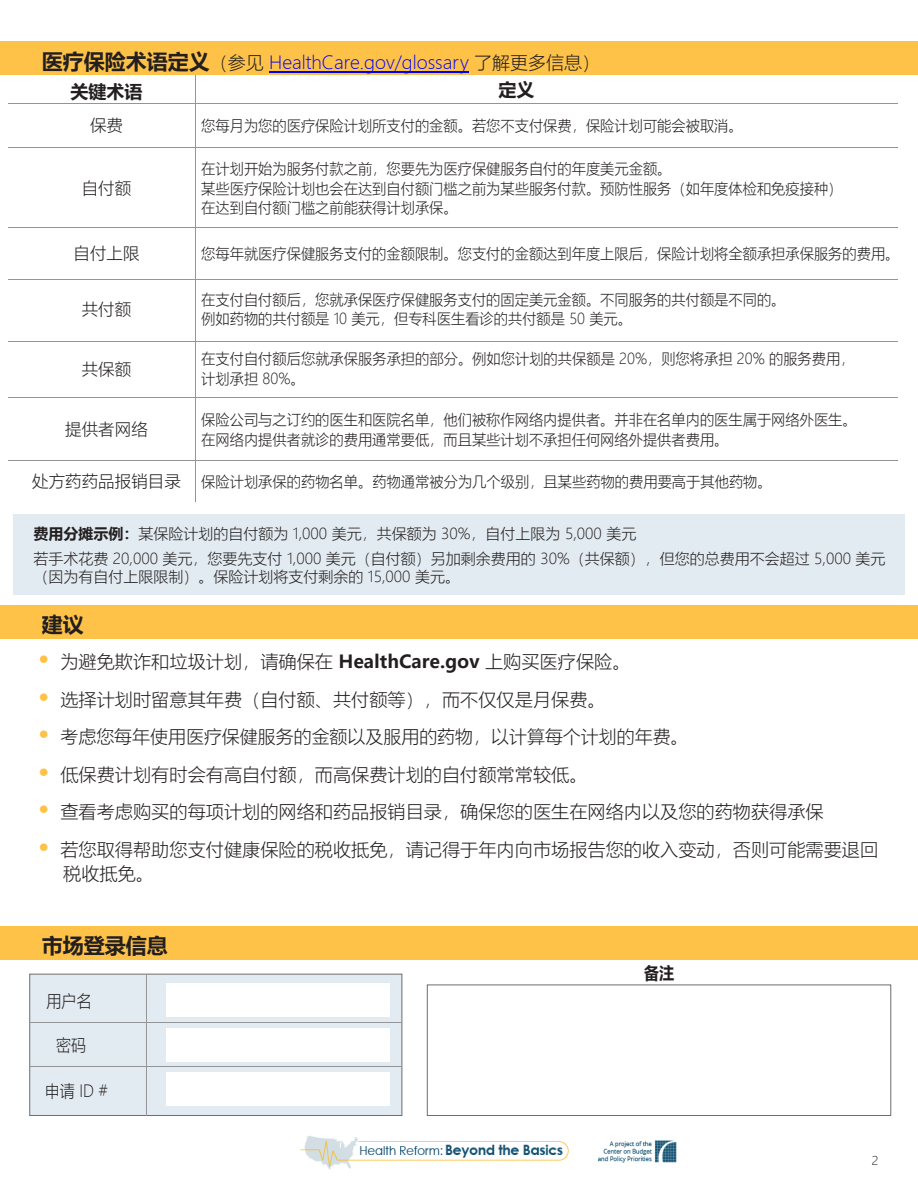
<style>
.page{position:relative;width:918px;height:1188px;background:#fff}
.page>*{position:absolute;margin:0;border:0;box-sizing:border-box;transform-origin:0 0}
.t1{font:700 21px "Microsoft Ya Hei";color:#231f20}
.t2{font:300 18px/24px "Microsoft Ya Hei";color:#231f20}
.t3{font:300 18px "Microsoft Ya Hei";color:#00f}
.t4{font:700 18px "Microsoft Ya Hei";color:#231f20}
.t5{font:300 16.8px "Microsoft Ya Hei";color:#231f20;scale:.89 1}
.t6{font:700 16.8px "Microsoft Ya Hei";color:#231f20;scale:.89 1}
.t7{font:300 16.5px "Microsoft Ya Hei";color:#231f20}
.t8{font:300 15px/19.5px "Microsoft Ya Hei";color:#231f20;scale:.95 1}
.t9{font:300 15px/25.3px "Microsoft Ya Hei";color:#231f20}
.t10{font:300 12px "Microsoft Ya Hei";color:#231f20}
.s1{font-weight:700;font-size:21px;color:#231f20}
.s2{color:#231f20}
.s3{font-weight:700}
.s4{font-weight:400;font-size:27px;color:#fec248}
</style>
<div class="page">
<div style="left:0;top:605px;width:918px;height:34px;background:#fec248"></div>
<hr style="left:9px;top:103px;width:889px;height:1px;background:#939598">
<hr style="left:9px;top:279px;width:889px;height:1px;background:#939598">
<hr style="left:9px;top:228px;width:889px;height:1px;background:#939598">
<hr style="left:9px;top:148px;width:889px;height:1px;background:#939598">
<hr style="left:9px;top:341px;width:889px;height:1px;background:#939598">
<hr style="left:9px;top:397px;width:889px;height:1px;background:#939598">
<hr style="left:9px;top:461px;width:889px;height:1px;background:#939598">
<div style="left:0;top:41px;width:918px;height:33px;background:#fec248"></div>
<div style="left:0;top:926px;width:918px;height:34px;background:#fec248"></div>
<div style="left:29px;top:974px;width:373px;height:142px;background:#e2ebf1;border:1px solid #6c6d70"></div>
<div style="left:166px;top:1028px;width:224px;height:33px;background:#fff"></div>
<div style="left:166px;top:983px;width:224px;height:33px;background:#fff"></div>
<div style="left:166px;top:1073px;width:224px;height:33px;background:#fff"></div>
<hr style="left:147px;top:974px;width:1px;height:141px;background:#939598">
<hr style="left:30px;top:1067px;width:372px;height:1px;background:#939598">
<hr style="left:30px;top:1023px;width:372px;height:1px;background:#939598">
<div style="left:13px;top:514px;width:892px;height:81px;background:#e2ebf1"></div>
<div style="left:427px;top:985px;width:464px;height:131px;background:#fff;border:1px solid #6c6d70"></div>
<img style="left:300px;top:1136px;width:377px;height:34px">
<hr style="left:269px;top:71px;width:200px;height:1px;background:#00f">
<p class="t3" style="left:42px;top:50px;width:560px"><span class="s1">医疗保险术语定义</span><span class="s2">（参见</span> HealthCare.gov/glossary <span class="s2">了解更多信息）</span></p>
<p class="t4" style="left:71px;top:79px;width:74px">关键术语</p>
<p class="t4" style="left:498px;top:77px;width:38px">定义</p>
<p class="t7" style="left:90px;top:114px;width:35px">保费</p>
<p class="t8" style="left:201px;top:115px;width:572px">您每月为您的医疗保险计划所支付的金额。若您不支付保费，保险计划可能会被取消。</p>
<p class="t7" style="left:82px;top:177px;width:51px">自付额</p>
<p class="t7" style="left:74px;top:243px;width:67px">自付上限</p>
<p class="t7" style="left:82px;top:298px;width:51px">共付额</p>
<p class="t7" style="left:82px;top:358px;width:51px">共保额</p>
<p class="t7" style="left:65px;top:418px;width:84px">提供者网络</p>
<p class="t7" style="left:32px;top:470px;width:150px">处方药药品报销目录</p>
<p class="t8" style="left:201px;top:159px;width:676px">在计划开始为服务付款之前，您要先为医疗保健服务自付的年度美元金额。<br>某些医疗保险计划也会在达到自付额门槛之前为某些服务付款。预防性服务（如年度体检和免疫接种）在达到自付额门槛之前能获得计划承保。</p>
<p class="t8" style="left:201px;top:244px;width:737px">您每年就医疗保健服务支付的金额限制。您支付的金额达到年度上限后，保险计划将全额承担承保服务的费用。</p>
<p class="t8" style="left:201px;top:289px;width:617px">在支付自付额后，您就承保医疗保健服务支付的固定美元金额。不同服务的共付额是不同的。例如药物的共付额是 10 美元，但专科医生看诊的共付额是 50 美元。</p>
<p class="t8" style="left:201px;top:349px;width:689px">在支付自付额后您就承保服务承担的部分。例如您计划的共保额是 20%，则您将承担 20% 的服务费用，计划承担 80%。</p>
<p class="t8" style="left:201px;top:410px;width:691px">保险公司与之订约的医生和医院名单，他们被称作网络内提供者。并非在名单内的医生属于网络外医生。在网络内提供者就诊的费用通常要低，而且某些计划不承担任何网络外提供者费用。</p>
<p class="t8" style="left:201px;top:471px;width:602px">保险计划承保的药物名单。药物通常被分为几个级别，且某些药物的费用要高于其他药物。</p>
<p class="t9" style="left:33px;top:521px;width:854px"><span class="s3">费用分摊示例：</span>某保险计划的自付额为 1,000 美元，共保额为 30%，自付上限为 5,000 美元<br>若手术花费 20,000 美元，您要先支付 1,000 美元（自付额）另加剩余费用的 30%（共保额），但您的总费用不会超过 5,000 美元</p>
<p class="t9" style="left:33px;top:564px;width:428px">（因为有自付上限限制）。保险计划将支付剩余的 15,000 美元。</p>
<h1 class="t1" style="left:42px;top:610px;width:43px">建议</h1>
<p class="t2" style="left:38px;top:649px;width:594px"><span class="s4">•</span> 为避免欺诈和垃圾计划，请确保在 <span class="s3">HealthCare.gov</span> 上购买医疗保险。</p>
<p class="t2" style="left:38px;top:687px;width:570px"><span class="s4">•</span> 选择计划时留意其年费（自付额、共付额等），而不仅仅是月保费。</p>
<p class="t2" style="left:38px;top:724px;width:652px"><span class="s4">•</span> 考虑您每年使用医疗保健服务的金额以及服用的药物，以计算每个计划的年费。</p>
<p class="t2" style="left:38px;top:762px;width:551px"><span class="s4">•</span> 低保费计划有时会有高自付额，而高保费计划的自付额常常较低。</p>
<p class="t2" style="left:38px;top:799px;width:788px"><span class="s4">•</span> 查看考虑购买的每项计划的网络和药品报销目录，确保您的医生在网络内以及您的药物获得承保</p>
<p class="t2" style="left:63px;top:837px;width:817px;text-indent:-26px"><span class="s4">•</span> 若您取得帮助您支付健康保险的税收抵免，请记得于年内向市场报告您的收入变动，否则可能需要退回税收抵免。</p>
<h1 class="t1" style="left:42px;top:931px;width:127px">市场登录信息</h1>
<p class="t5" style="left:47px;top:989px;width:52px">用户名</p>
<p class="t5" style="left:56px;top:1034px;width:35px">密码</p>
<p class="t5" style="left:45px;top:1080px;width:73px">申请 ID #</p>
<p class="t6" style="left:644px;top:961px;width:35px">备注</p>
<p class="t10" style="left:872px;top:1153px;width:8px">2</p>
</div>
